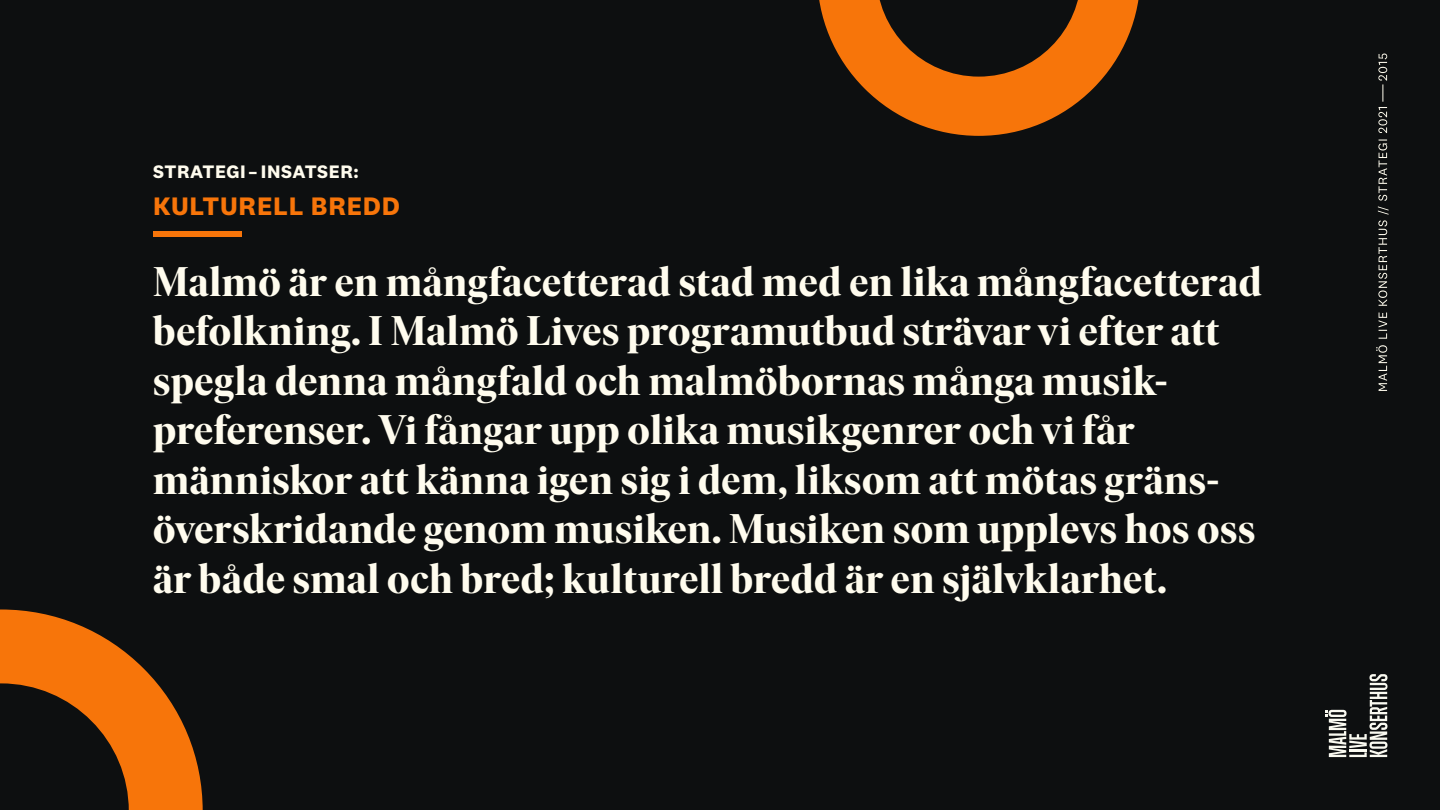
<style>
.page{position:relative;width:1440px;height:810px;background:#0d0f10}
.page>*{position:absolute;margin:0;border:0;box-sizing:border-box;transform-origin:0 0}
.t1{font:700 41.25px/49.5px "Ivar Display";letter-spacing:.015em;color:#fffcee}
.t2{font:700 26.25px "National 2";letter-spacing:.03em;color:#f7750a}
.t3{font:700 18.75px "National 2";letter-spacing:.03em;color:#fffcee}
</style>
<div class="page">
<svg style="left:1326px;top:674px;width:62px;height:83px"></svg>
<svg style="left:1376px;top:54px;width:13px;height:337px"></svg>
<svg style="left:0;top:610px;width:203px;height:200px"></svg>
<svg style="left:819px;top:0;width:320px;height:136px"></svg>
<div style="left:153px;top:231px;width:89px;height:5px;background:#f7750a"></div>
<p class="t3" style="left:153px;top:160px;width:207px">STRATEGI – INSATSER:</p>
<p class="t2" style="left:153px;top:190px;width:248px">KULTURELL BREDD</p>
<p class="t1" style="left:153px;top:258px;width:1110px">Malmö är en mångfacetterad stad med en lika mångfacetterad befolkning. I Malmö Lives programutbud strävar vi efter att spegla denna mångfald och malmöbornas många musik&shy;preferenser. Vi fångar upp olika musikgenrer och vi får människor att känna igen sig i dem, liksom att mötas gräns&shy;överskridande genom musiken. Musiken som upplevs hos oss är både smal och bred; kulturell bredd är en självklarhet.</p>
</div>
